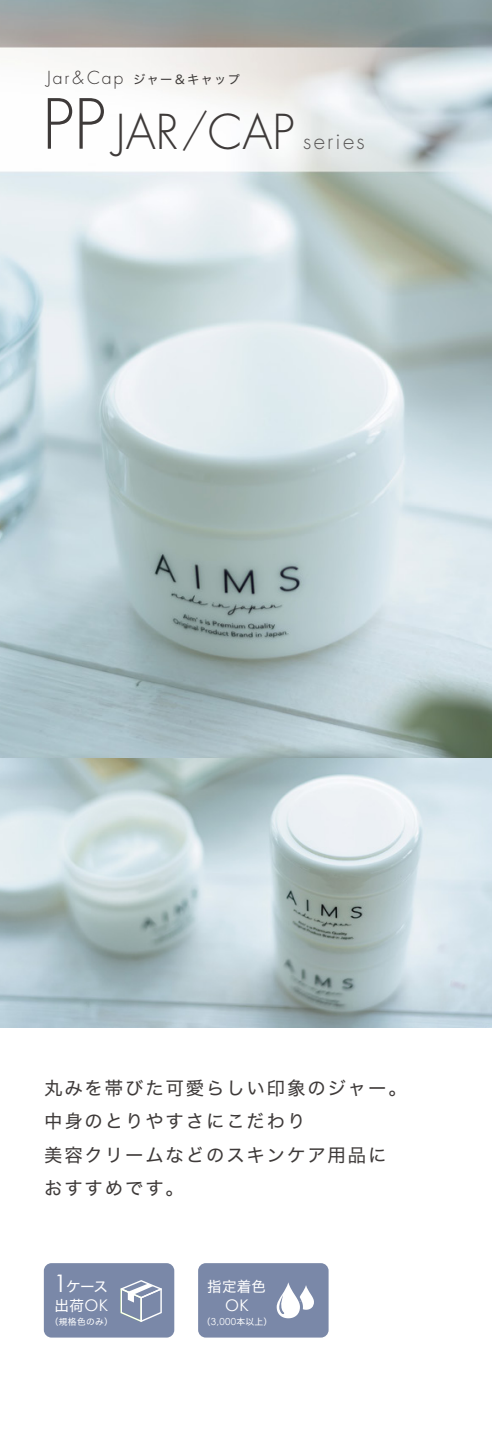
<style>
.page{position:relative;width:492px;height:1439px;background:#fff}
.page>*{position:absolute;margin:0;border:0;box-sizing:border-box;transform-origin:0 0}
.t1{font:300 67.02px "Futura";color:#3e3a39}
.t2{font:300 46.73px "Futura";color:#3e3a39}
.t3{font:300 42px "Futura";color:#3e3a39}
.t4{font:24.15px "Century Gothic";color:#fff}
.t5{font:300 22.05px "Futura";letter-spacing:.1em;color:#595757}
.t6{font:18.38px/33.2px "Hira Kaku Std W4";letter-spacing:.1em;color:#3e3a39}
.t7{font:300 17.5px "Futura";letter-spacing:.1em;color:#3e3a39}
.t8{font:16.1px "Century Gothic";color:#fff}
.t9{font:14.53px "Hira Kaku Std W4";letter-spacing:.01em;color:#fff}
.t10{font:12.25px "Hira Kaku Std W4";letter-spacing:.1em;color:#3e3a39}
.t11{font:8.75px "Hira Kaku Std W4";letter-spacing:.03em;color:#fff}
.s1{font-family:"Century Gothic";font-size:16.1px}
.s2{font-family:"Century Gothic";font-size:9.62px}
</style>
<div class="page">
<img style="left:0;top:0;width:491px;height:758px">
<img style="left:0;top:758px;width:491px;height:269px">
<div style="left:198px;top:1263px;width:130px;height:74px;background:#7a88a8;border-radius:8px"></div>
<svg style="left:276px;top:1282px;width:37px;height:37px"></svg>
<div style="left:44px;top:1263px;width:130px;height:74px;background:#7a88a8;border-radius:8px"></div>
<svg style="left:120px;top:1280px;width:42px;height:42px"></svg>
<p class="t7" style="left:47px;top:66px;width:77px">Jar&amp;Cap</p>
<p class="t10" style="left:133px;top:70px;width:108px">ジャー＆キャップ</p>
<h1 class="t1" style="left:42px;top:81px;width:65px">PP</h1>
<h3 class="t3" style="left:181px;top:103px;width:28px">/</h3>
<h2 class="t2" style="left:115px;top:102px;width:65px">JAR</h2>
<h2 class="t2" style="left:207px;top:102px;width:88px">CAP</h2>
<p class="t5" style="left:303px;top:126px;width:63px">series</p>
<p class="t6" style="left:44px;top:1071px;width:363px">丸みを帯びた可愛らしい印象のジャー。中身のとりやすさにこだわり<br>美容クリームなどのスキンケア用品におすすめです。</p>
<h3 class="t4" style="left:54px;top:1266px;width:15px">1</h3>
<p class="t9" style="left:66px;top:1275px;width:43px">ケース</p>
<p class="t9" style="left:207px;top:1275px;width:60px">指定着色</p>
<p class="t9" style="left:54px;top:1294px;width:55px">出荷<span class="s1">OK</span></p>
<p class="t11" style="left:50px;top:1315px;width:65px">（規格色のみ(</p>
<p class="t8" style="left:225px;top:1294px;width:25px">OK</p>
<p class="t11" style="left:201px;top:1315px;width:72px">（<span class="s2">3,000</span>本以上(</p>
</div>
